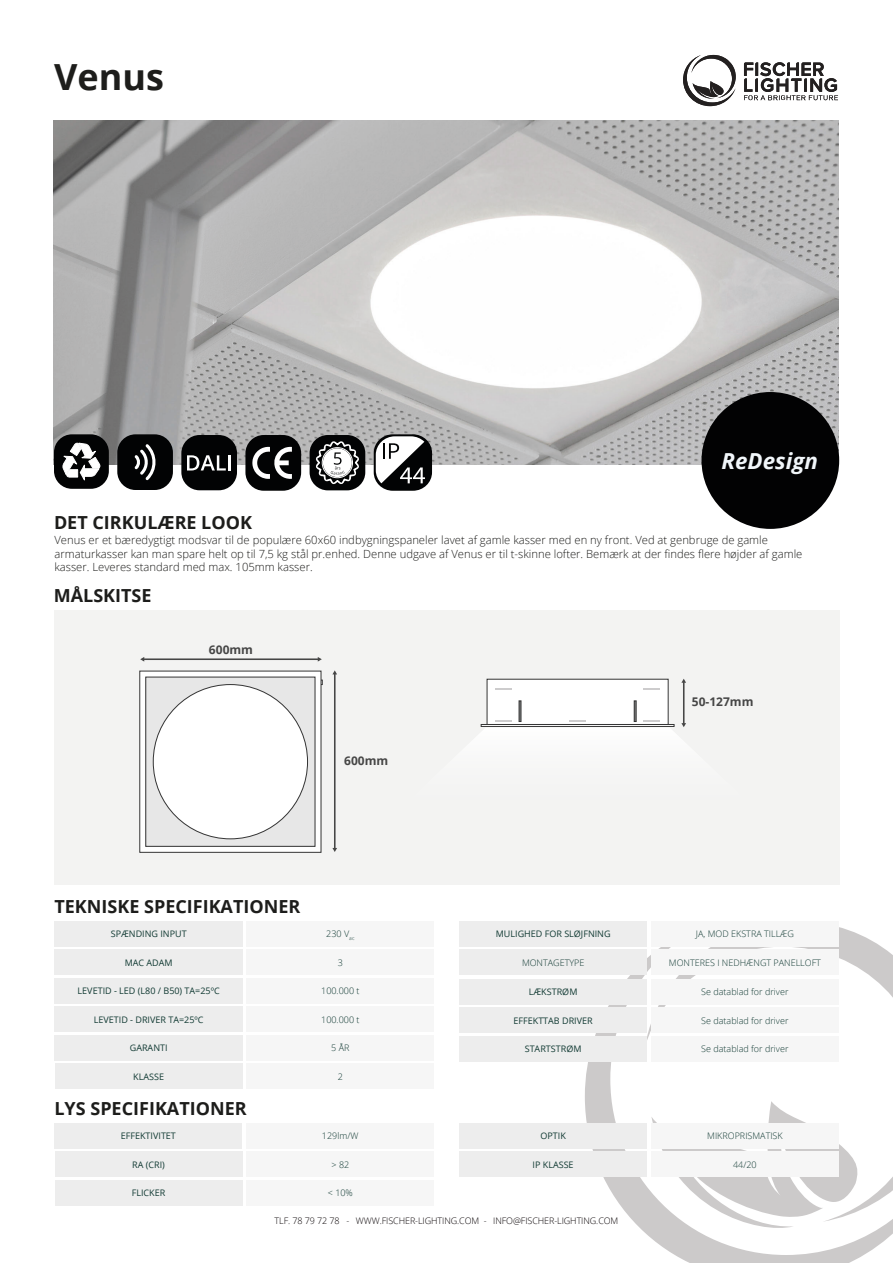
<style>
.page{position:relative;width:893px;height:1263px;background:#fff}
.page>*{position:absolute;margin:0;border:0;box-sizing:border-box;transform-origin:0 0}
.t1{font:700 36px "Open Sans";color:#1d1d1b}
.t2{font:italic 700 22.05px "Open Sans";color:#f1f6fa}
.Section_Title{font:700 18px "Open Sans";color:#1d1d1b}
.t3{font:700 12px "Open Sans";color:#464646}
.t4{font:300 11.25px/13.5px "Open Sans";color:#1d1d1b}
.Specs_Content{font:300 9px "Open Sans";color:#113a33}
.Specs_Title{font:9px "Open Sans";color:#113a33}
.t5{font:300 9px "Open Sans";letter-spacing:-.01em;color:#0a0406}
</style>
<div class="page">
<svg style="left:585px;top:927px;width:308px;height:336px"></svg>
<svg style="left:744px;top:62px;width:94px;height:38px"></svg>
<svg style="left:683px;top:55px;width:53px;height:51px"></svg>
<div style="left:246px;top:1123px;width:188px;height:25px;background:#f6f6f6"></div>
<div style="left:246px;top:1152px;width:188px;height:25px;background:#f6f6f6"></div>
<div style="left:246px;top:1180px;width:188px;height:25px;background:#f6f6f6"></div>
<div style="left:54px;top:1123px;width:188px;height:25px;background:#ededed"></div>
<div style="left:55px;top:1152px;width:188px;height:25px;background:#ededed"></div>
<div style="left:55px;top:1180px;width:188px;height:25px;background:#ededed"></div>
<div style="left:651px;top:1123px;width:188px;height:25px;background:#f6f6f6"></div>
<div style="left:459px;top:1123px;width:188px;height:25px;background:#ededed"></div>
<div style="left:651px;top:1152px;width:188px;height:25px;background:#f6f6f6"></div>
<div style="left:459px;top:1152px;width:188px;height:25px;background:#ededed"></div>
<div style="left:246px;top:949px;width:188px;height:26px;background:#f6f6f6"></div>
<div style="left:246px;top:978px;width:188px;height:25px;background:#f6f6f6"></div>
<div style="left:246px;top:1035px;width:188px;height:25px;background:#f6f6f6"></div>
<div style="left:246px;top:1007px;width:188px;height:25px;background:#f6f6f6"></div>
<div style="left:246px;top:1064px;width:188px;height:25px;background:#f6f6f6"></div>
<div style="left:651px;top:921px;width:188px;height:25px;background:#f6f6f6"></div>
<div style="left:651px;top:949px;width:188px;height:26px;background:#f6f6f6"></div>
<div style="left:55px;top:921px;width:188px;height:25px;background:#ededed"></div>
<div style="left:55px;top:949px;width:188px;height:26px;background:#ededed"></div>
<div style="left:55px;top:978px;width:188px;height:25px;background:#ededed"></div>
<div style="left:55px;top:1035px;width:188px;height:25px;background:#ededed"></div>
<div style="left:55px;top:1007px;width:188px;height:25px;background:#ededed"></div>
<div style="left:55px;top:1064px;width:188px;height:25px;background:#ededed"></div>
<div style="left:459px;top:921px;width:188px;height:25px;background:#ededed"></div>
<div style="left:459px;top:949px;width:188px;height:26px;background:#ededed"></div>
<div style="left:246px;top:921px;width:188px;height:25px;background:#f6f6f6"></div>
<div style="left:651px;top:979px;width:188px;height:25px;background:#f6f6f6"></div>
<div style="left:651px;top:1007px;width:188px;height:26px;background:#f6f6f6"></div>
<div style="left:459px;top:979px;width:188px;height:25px;background:#ededed"></div>
<div style="left:459px;top:1007px;width:188px;height:26px;background:#ededed"></div>
<div style="left:651px;top:1036px;width:188px;height:25px;background:#f6f6f6"></div>
<div style="left:459px;top:1036px;width:188px;height:25px;background:#ededed"></div>
<div style="left:54px;top:610px;width:785px;height:275px;background:#f3f3f2"></div>
<div style="left:487px;top:679px;width:181px;height:46px;background:#fff"></div>
<div style="left:487px;top:679px;width:182px;height:47px;border:1px solid #343434"></div>
<div style="left:481px;top:724px;width:193px;height:3px;border:1px solid #343434"></div>
<div style="left:634px;top:700px;width:3px;height:22px;border:1px solid #343434"></div>
<div style="left:519px;top:700px;width:2px;height:22px;border:1px solid #343434"></div>
<svg style="left:495px;top:688px;width:17px;height:2px"></svg>
<svg style="left:643px;top:688px;width:17px;height:2px"></svg>
<svg style="left:495px;top:720px;width:17px;height:1px"></svg>
<svg style="left:643px;top:720px;width:17px;height:1px"></svg>
<svg style="left:569px;top:720px;width:17px;height:1px"></svg>
<hr style="left:683px;top:682px;width:1px;height:42px;background:#464646">
<svg style="left:681px;top:723px;width:5px;height:4px"></svg>
<svg style="left:681px;top:679px;width:5px;height:4px"></svg>
<hr style="left:334px;top:674px;width:2px;height:175px;background:#464646">
<svg style="left:332px;top:848px;width:5px;height:4px"></svg>
<svg style="left:332px;top:670px;width:5px;height:4px"></svg>
<hr style="left:144px;top:658px;width:174px;height:2px;background:#464646">
<svg style="left:140px;top:657px;width:4px;height:5px"></svg>
<svg style="left:318px;top:657px;width:4px;height:5px"></svg>
<div style="left:140px;top:671px;width:181px;height:181px;background:#fff"></div>
<div style="left:139px;top:671px;width:182px;height:182px;border:1px solid #343434"></div>
<div style="left:146px;top:677px;width:169px;height:169px;background:#e7e7e7"></div>
<div style="left:145px;top:677px;width:170px;height:170px;border:1px solid #343434"></div>
<div style="left:153px;top:684px;width:155px;height:155px;background:#fff;border-radius:50%"></div>
<img style="left:54px;top:120px;width:785px;height:344px">
<div style="left:701px;top:392px;width:138px;height:137px;background:#020203;border-radius:50%"></div>
<svg style="left:309px;top:435px;width:56px;height:55px"></svg>
<div style="left:245px;top:435px;width:56px;height:56px;background:#020304;border-radius:18px"></div>
<svg style="left:252px;top:447px;width:40px;height:32px"></svg>
<div style="left:54px;top:434px;width:55px;height:55px;background:#020304;border-radius:18px"></div>
<svg style="left:62px;top:442px;width:39px;height:39px"></svg>
<div style="left:117px;top:434px;width:56px;height:56px;background:#020304;border-radius:18px"></div>
<svg style="left:135px;top:444px;width:21px;height:36px"></svg>
<div style="left:181px;top:435px;width:56px;height:55px;background:#020304;border-radius:18px"></div>
<svg style="left:187px;top:455px;width:39px;height:15px"></svg>
<hr style="left:228px;top:455px;width:3px;height:15px;background:#fff">
<div style="left:374px;top:434px;width:58px;height:57px;background:#020304;border-radius:19px"></div>
<svg style="left:376px;top:436px;width:49px;height:47px"></svg>
<h1 class="t1" style="left:54px;top:51px;width:111px">Venus</h1>
<p class="Section_Title" style="left:54px;top:510px;width:200px">DET CIRKULÆRE LOOK</p>
<p class="t2" style="left:722px;top:445px;width:98px">ReDesign</p>
<p class="t4" style="left:54px;top:533px;width:749px">Venus er et bæredygtigt modsvar til de populære 60x60 indbygningspaneler lavet af gamle kasser med en ny front. Ved at genbruge de gamle armaturkasser kan man spare helt op til 7,5 kg stål pr.enhed. Denne udgave af Venus er til t-skinne lofter. Bemærk at der findes flere højder af gamle kasser. Leveres standard med max. 105mm kasser.</p>
<p class="Section_Title" style="left:54px;top:582px;width:99px">MÅLSKITSE</p>
<p class="t3" style="left:209px;top:641px;width:46px">600mm</p>
<p class="t3" style="left:344px;top:752px;width:46px">600mm</p>
<p class="Section_Title" style="left:54px;top:894px;width:247px">TEKNISKE SPECIFIKATIONER</p>
<p class="Specs_Title" style="left:111px;top:928px;width:77px">SPÆNDING INPUT</p>
<p class="Specs_Title" style="left:125px;top:956px;width:49px">MAC ADAM</p>
<p class="Specs_Title" style="left:78px;top:985px;width:144px">LEVETID - LED (L80 / B50) TA=25ºC</p>
<p class="Specs_Content" style="left:326px;top:928px;width:30px">230 V<sub>ac</sub></p>
<p class="Specs_Content" style="left:338px;top:956px;width:7px">3</p>
<p class="Specs_Content" style="left:321px;top:985px;width:40px">100.000 t</p>
<p class="Specs_Title" style="left:94px;top:1013px;width:111px">LEVETID - DRIVER TA=25ºC</p>
<p class="Specs_Content" style="left:321px;top:1013px;width:40px">100.000 t</p>
<p class="Specs_Title" style="left:130px;top:1042px;width:39px">GARANTI</p>
<p class="Specs_Content" style="left:331px;top:1042px;width:20px">5 ÅR</p>
<p class="Specs_Title" style="left:133px;top:1070px;width:32px">KLASSE</p>
<p class="Specs_Content" style="left:338px;top:1070px;width:7px">2</p>
<p class="Section_Title" style="left:54px;top:1096px;width:194px">LYS SPECIFIKATIONER</p>
<p class="Specs_Title" style="left:121px;top:1130px;width:57px">EFFEKTIVITET</p>
<p class="Specs_Title" style="left:132px;top:1158px;width:34px">RA (CRI)</p>
<p class="Specs_Title" style="left:132px;top:1187px;width:35px">FLICKER</p>
<p class="Specs_Content" style="left:322px;top:1130px;width:38px">129lm/W</p>
<p class="Specs_Content" style="left:331px;top:1158px;width:19px">&gt; 82</p>
<p class="Specs_Content" style="left:328px;top:1187px;width:27px">&lt; 10%</p>
<p class="t3" style="left:692px;top:693px;width:63px">50-127mm</p>
<p class="Specs_Title" style="left:496px;top:928px;width:116px">MULIGHED FOR SLØJFNING</p>
<p class="Specs_Content" style="left:522px;top:956px;width:64px">MONTAGETYPE</p>
<p class="Specs_Content" style="left:696px;top:928px;width:100px">JA, MOD EKSTRA TILLÆG</p>
<p class="Specs_Content" style="left:669px;top:956px;width:154px">MONTERES I NEDHÆNGT PANELLOFT</p>
<p class="Specs_Content" style="left:701px;top:986px;width:89px">Se datablad for driver</p>
<p class="Specs_Content" style="left:701px;top:1014px;width:89px">Se datablad for driver</p>
<p class="Specs_Title" style="left:529px;top:986px;width:50px">LÆKSTRØM</p>
<p class="Specs_Title" style="left:513px;top:1014px;width:81px">EFFEKTTAB DRIVER</p>
<p class="Specs_Title" style="left:525px;top:1043px;width:58px">STARTSTRØM</p>
<p class="Specs_Content" style="left:701px;top:1043px;width:89px">Se datablad for driver</p>
<p class="Specs_Title" style="left:540px;top:1130px;width:27px">OPTIK</p>
<p class="Specs_Content" style="left:707px;top:1130px;width:77px">MIKROPRISMATISK</p>
<p class="Specs_Title" style="left:533px;top:1158px;width:43px">IP KLASSE</p>
<p class="Specs_Content" style="left:733px;top:1158px;width:25px">44/20</p>
<p class="t5" style="left:275px;top:1215px;width:345px">TLF. 78 79 72 78 - WWW.FISCHER-LIGHTING.COM - INFO@FISCHER-LIGHTING.COM</p>
</div>
